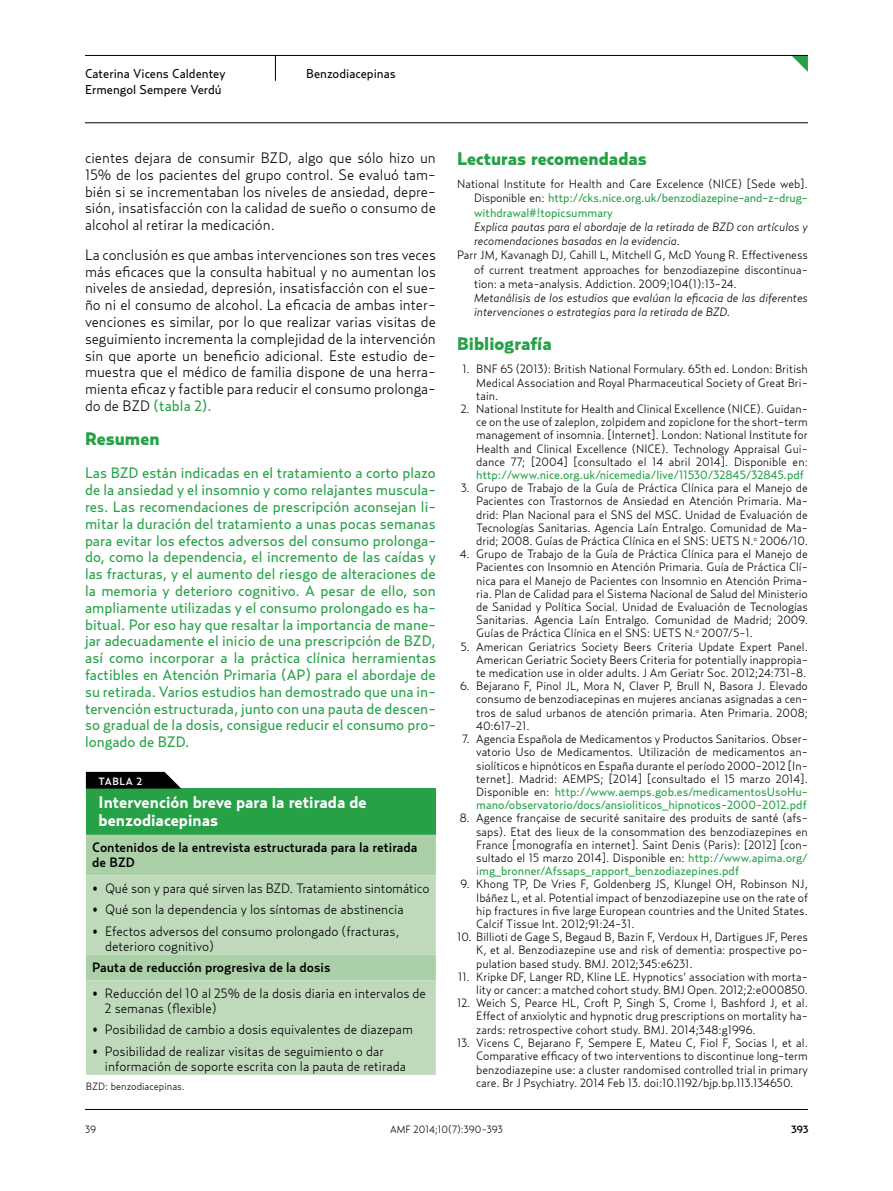
<style>
.page{position:relative;width:893px;height:1191px;background:#fff}
.page>*{position:absolute;margin:0;border:0;box-sizing:border-box;transform-origin:0 0}
.t1{font:900 18px "Relay";color:#26a146}
.t2{font:700 16.5px/18px "Relay";color:#fff}
.t3{font:15px/16.8px "Relay";color:#26a146;text-align:justify}
.t4{font:300 15px/16.8px "Relay";color:#000;text-align:justify}
.t5{font:300 13.5px/15px "Relay";color:#000}
.t6{font:500 13.5px/15px "Relay";color:#000}
.t7{font:12.75px "Relay";color:#000}
.t8{font:300 12px/13.2px "Relay";color:#000;text-align:justify}
.t9{font:12px/14.2px "Relay";color:#26a146;text-align:justify}
.t10{font:italic 300 12px/14.2px "Relay";color:#000}
.t11{font:300 10.5px "Relay";color:#000}
.t12{font:500 10.5px "Relay";letter-spacing:.06em;color:#fff}
.t13{font:500 10.5px "Relay";color:#000}
.s1{font-weight:400;color:#26a146}
.s2{font-weight:300;color:#000}
</style>
<div class="page">
<hr style="left:85px;top:122px;width:723px;height:1px;background:#000">
<svg style="left:792px;top:56px;width:16px;height:16px"></svg>
<hr style="left:85px;top:55px;width:723px;height:1px;background:#000">
<svg style="left:275px;top:56px;width:1px;height:25px"></svg>
<hr style="left:85px;top:1109px;width:723px;height:1px;background:#000">
<div style="left:86px;top:788px;width:350px;height:46px;background:#26a146"></div>
<div style="left:86px;top:834px;width:350px;height:41px;background:#abd0a8"></div>
<svg style="left:86px;top:875px;width:350px;height:199px;background:#bbd8b8"></svg>
<svg style="left:86px;top:772px;width:95px;height:16px;background:#161616"></svg>
<p class="t7" style="left:85px;top:66px;width:142px">Caterina Vicens Caldentey</p>
<p class="t7" style="left:306px;top:66px;width:91px">Benzodiacepinas</p>
<p class="t7" style="left:85px;top:82px;width:138px">Ermengol Sempere Verdú</p>
<p class="t4" style="left:85px;top:149px;width:352px">cientes dejara de consumir BZD, algo que sólo hizo un 15% de los pacientes del grupo control. Se evaluó tam&shy;bién si se incrementaban los niveles de ansiedad, depre&shy;sión, insatisfacción con la calidad de sueño o consumo de alcohol al retirar la medicación.</p>
<p class="t4" style="left:85px;top:246px;width:352px">La conclusión es que ambas intervenciones son tres veces más eficaces que la consulta habitual y no aumentan los niveles de ansiedad, depresión, insatisfacción con el sue&shy;ño ni el consumo de alcohol. La eficacia de ambas inter&shy;venciones es similar, por lo que realizar varias visitas de seguimiento incrementa la complejidad de la intervención sin que aporte un beneficio adicional. Este estudio de&shy;muestra que el médico de familia dispone de una herra&shy;mienta eficaz y factible para reducir el consumo prolonga&shy;do de BZD <span class="s1">(tabla 2).</span></p>
<h1 class="t1" style="left:85px;top:428px;width:76px">Resumen</h1>
<p class="t3" style="left:85px;top:464px;width:352px">Las BZD están indicadas en el tratamiento a corto plazo de la ansiedad y el insomnio y como relajantes muscula&shy;res. Las recomendaciones de prescripción aconsejan li&shy;mitar la duración del tratamiento a unas pocas semanas para evitar los efectos adversos del consumo prolonga&shy;do, como la dependencia, el incremento de las caídas y las fracturas, y el aumento del riesgo de alteraciones de la memoria y deterioro cognitivo. A pesar de ello, son ampliamente utilizadas y el consumo prolongado es ha&shy;bitual. Por eso hay que resaltar la importancia de mane&shy;jar adecuadamente el inicio de una prescripción de BZD, así como incorporar a la práctica clínica herramientas factibles en Atención Primaria (AP) para el abordaje de su retirada. Varios estudios han demostrado que una in&shy;tervención estructurada, junto con una pauta de descen&shy;so gradual de la dosis, consigue reducir el consumo pro&shy;longado de BZD.</p>
<p class="t12" style="left:99px;top:774px;width:45px">TABLA 2</p>
<h2 class="t2" style="left:99px;top:793px;width:270px">Intervención breve para la retirada de benzodiacepinas</h2>
<p class="t6" style="left:92px;top:839px;width:327px">Contenidos de la entrevista estructurada para la retirada de BZD</p>
<p class="t5" style="left:92px;top:880px;width:339px">• Qué son y para qué sirven las BZD. Tratamiento sintomático</p>
<p class="t5" style="left:92px;top:901px;width:313px">• Qué son la dependencia y los síntomas de abstinencia</p>
<p class="t5" style="left:105px;top:923px;width:296px;text-indent:-13px">• Efectos adversos del consumo prolongado (fracturas, deterioro cognitivo)</p>
<p class="t6" style="left:92px;top:959px;width:240px">Pauta de reducción progresiva de la dosis</p>
<p class="t5" style="left:105px;top:985px;width:323px;text-indent:-13px">• Reducción del 10 al 25% de la dosis diaria en intervalos de<br>2 semanas (flexible)</p>
<p class="t5" style="left:92px;top:1021px;width:322px">• Posibilidad de cambio a dosis equivalentes de diazepam</p>
<p class="t5" style="left:105px;top:1043px;width:303px;text-indent:-13px">• Posibilidad de realizar visitas de seguimiento o dar información de soporte escrita con la pauta de retirada</p>
<p class="t11" style="left:86px;top:1079px;width:101px">BZD: benzodiacepinas.</p>
<h1 class="t1" style="left:457px;top:148px;width:191px">Lecturas recomendadas</h1>
<p class="t9" style="left:474px;top:177px;width:335px;text-indent:-17px"><span class="s2">National Institute for Health and Care Excelence (NICE) [Sede web].<br>Disponible en:</span> http://cks.nice.org.uk/benzodiazepine-and-z-drug&shy;withdrawal#!topicsummary</p>
<p class="t10" style="left:474px;top:219px;width:335px">Explica pautas para el abordaje de la retirada de BZD con artículos y recomendaciones basadas en la evidencia.</p>
<p class="t8" style="left:474px;top:248px;width:335px;line-height:14.2px;text-indent:-17px">Parr JM, Kavanagh DJ, Cahill L, Mitchell G, McD Young R. Effectiveness of current treatment approaches for benzodiazepine discontinua&shy;tion: a meta-analysis. Addiction. 2009;104(1):13-24.</p>
<p class="t10" style="left:474px;top:290px;width:335px">Metanálisis de los estudios que evalúan la eficacia de las diferentes intervenciones o estrategias para la retirada de BZD.</p>
<h1 class="t1" style="left:457px;top:333px;width:96px">Bibliografía</h1>
<p class="t8" style="left:476px;top:362px;width:333px;text-indent:-14px">1. BNF 65 (2013): British National Formulary. 65th ed. London: British Medical Association and Royal Pharmaceutical Society of Great Bri&shy;tain.</p>
<p class="t8" style="left:476px;top:402px;width:333px;text-indent:-16px">2. National Institute for Health and Clinical Excellence (NICE). Guidan&shy;ce on the use of zaleplon, zolpidem and zopiclone for the short-term management of insomnia. [Internet]. London: National Institute for Health and Clinical Excellence (NICE). Technology Appraisal Gui&shy;dance 77; [2004] [consultado el 14 abril 2014]. Disponible en:</p>
<p class="t9" style="left:476px;top:467px;width:329px">http://www.nice.org.uk/nicemedia/live/11530/32845/32845.pdf</p>
<p class="t8" style="left:476px;top:481px;width:333px;text-indent:-15px">3. Grupo de Trabajo de la Guía de Práctica Clínica para el Manejo de Pacientes con Trastornos de Ansiedad en Atención Primaria. Ma&shy;drid: Plan Nacional para el SNS del MSC. Unidad de Evaluación de Tecnologías Sanitarias. Agencia Laín Entralgo. Comunidad de Ma&shy;drid; 2008. Guías de Práctica Clínica en el SNS: UETS N.<sup>o</sup> 2006/10.</p>
<p class="t8" style="left:476px;top:547px;width:333px;text-indent:-16px">4. Grupo de Trabajo de la Guía de Práctica Clínica para el Manejo de Pacientes con Insomnio en Atención Primaria. Guía de Práctica Clí&shy;nica para el Manejo de Pacientes con Insomnio en Atención Prima&shy;ria. Plan de Calidad para el Sistema Nacional de Salud del Ministerio de Sanidad y Política Social. Unidad de Evaluación de Tecnologías Sanitarias. Agencia Laín Entralgo. Comunidad de Madrid; 2009.<br>Guías de Práctica Clínica en el SNS: UETS N.<sup>o</sup> 2007/5-1.</p>
<p class="t8" style="left:476px;top:639px;width:333px;text-indent:-15px">5. American Geriatrics Society Beers Criteria Update Expert Panel.<br>American Geriatric Society Beers Criteria for potentially inappropia&shy;te medication use in older adults. J Am Geriatr Soc. 2012;24:731-8.</p>
<p class="t8" style="left:476px;top:679px;width:333px;text-indent:-16px">6. Bejarano F, Pinol JL, Mora N, Claver P, Brull N, Basora J. Elevado consumo de benzodiacepinas en mujeres ancianas asignadas a cen&shy;tros de salud urbanos de atención primaria. Aten Primaria. 2008; 40:617-21.</p>
<p class="t8" style="left:476px;top:732px;width:333px;text-indent:-14px">7. Agencia Española de Medicamentos y Productos Sanitarios. Obser&shy;vatorio Uso de Medicamentos. Utilización de medicamentos an&shy;siolíticos e hipnóticos en España durante el período 2000-2012 [In&shy;ternet]. Madrid: AEMPS; [2014] [consultado el 15 marzo 2014].<br>Disponible en: <span class="s1">http://www.aemps.gob.es/medicamentosUsoHu&shy;mano/observatorio/docs/ansioliticos_hipnoticos-2000-2012.pdf</span></p>
<p class="t8" style="left:476px;top:811px;width:333px;text-indent:-16px">8. Agence française de securité sanitaire des produits de santé (afs&shy;saps). Etat des lieux de la consommation des benzodiazepines en France [monografía en internet]. Saint Denis (Paris): [2012] [con&shy;sultado el 15 marzo 2014]. Disponible en: <span class="s1">http://www.apima.org/ img_bronner/Afssaps_rapport_benzodiazepines.pdf</span></p>
<p class="t8" style="left:476px;top:877px;width:333px;text-indent:-16px">9. Khong TP, De Vries F, Goldenberg JS, Klungel OH, Robinson NJ, Ibáñez L, et al. Potential impact of benzodiazepine use on the rate of hip fractures in five large European countries and the United States.<br>Calcif Tissue Int. 2012;91:24-31.</p>
<p class="t8" style="left:476px;top:930px;width:333px;text-indent:-19px">10. Billioti de Gage S, Begaud B, Bazin F, Verdoux H, Dartigues JF, Peres K, et al. Benzodiazepine use and risk of dementia: prospective po&shy;pulation based study. BMJ. 2012;345:e6231.</p>
<p class="t8" style="left:458px;top:969px;width:351px;text-align:right">11. Kripke DF, Langer RD, Kline LE. Hypnotics’ association with morta&shy;lity or cancer: a matched cohort study. BMJ Open. 2012;2:e000850.</p>
<p class="t8" style="left:476px;top:996px;width:333px;text-indent:-19px">12. Weich S, Pearce HL, Croft P, Singh S, Crome I, Bashford J, et al.<br>Effect of anxiolytic and hypnotic drug prescriptions on mortality ha&shy;zards: retrospective cohort study. BMJ. 2014;348:g1996.</p>
<p class="t8" style="left:476px;top:1035px;width:333px;text-indent:-19px">13. Vicens C, Bejarano F, Sempere E, Mateu C, Fiol F, Socias I, et al.<br>Comparative efficacy of two interventions to discontinue long-term benzodiazepine use: a cluster randomised controlled trial in primary care. Br J Psychiatry. 2014 Feb 13. doi:10.1192/bjp.bp.113.134650.</p>
<p class="t11" style="left:85px;top:1123px;width:13px">39</p>
<p class="t11" style="left:390px;top:1123px;width:114px">AMF 2014;10(7):390-393</p>
<p class="t13" style="left:791px;top:1123px;width:18px">393</p>
</div>
